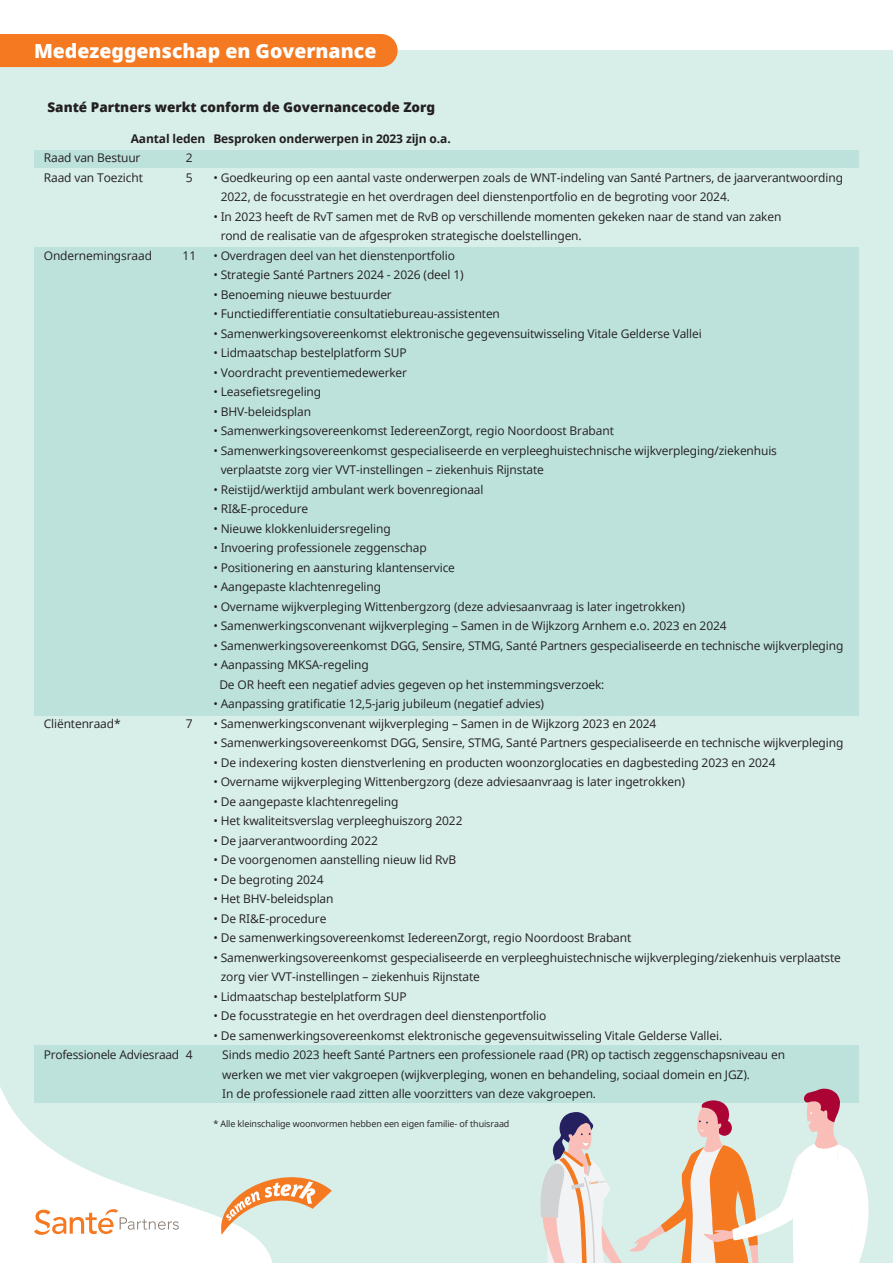
<style>
.page{position:relative;width:893px;height:1263px;background:#fff}
.page>*{position:absolute;margin:0;border:0;box-sizing:border-box;transform-origin:0 0}
.t1{font:800 19.5px "Open Sans";color:#fff}
.t2{font:800 13.5px "Open Sans";color:#231f20}
.t3{font:12px/19.5px "Open Sans";letter-spacing:-.01em;color:#231f20}
.t4{font:700 12px "Open Sans";letter-spacing:-.01em;color:#231f20}
.t5{font:9px "Open Sans";letter-spacing:-.01em;color:#231f20}
</style>
<div class="page">
<div style="left:0;top:51px;width:893px;height:1212px;background:#d7eee9"></div>
<div style="left:34px;top:150px;width:825px;height:17px;background:#bde2dc"></div>
<div style="left:34px;top:247px;width:825px;height:468px;background:#bde2dc"></div>
<div style="left:34px;top:1046px;width:825px;height:57px;background:#bde2dc"></div>
<div style="left:0;top:34px;width:398px;height:33px;background:#f47921"></div>
<svg style="left:0;top:1087px;width:273px;height:176px"></svg>
<svg style="left:34px;top:1207px;width:145px;height:30px;background:#f9e5d8"></svg>
<svg style="left:214px;top:1158px;width:118px;height:77px"></svg>
<svg style="left:540px;top:1088px;width:329px;height:175px"></svg>
<p class="t1" style="left:34px;top:36px;width:344px">Medezeggenschap en Governance</p>
<p class="t2" style="left:48px;top:96px;width:389px">Santé Partners werkt conform de Governancecode Zorg</p>
<p class="t4" style="left:131px;top:130px;width:321px">Aantal leden Besproken onderwerpen in 2023 zijn o.a.</p>
<p class="t3" style="left:44px;top:148px;width:98px">Raad van Bestuur</p>
<p class="t3" style="left:186px;top:148px;width:8px">2</p>
<p class="t3" style="left:44px;top:167px;width:101px">Raad van Toezicht</p>
<p class="t3" style="left:186px;top:167px;width:8px">5</p>
<p class="t3" style="left:221px;top:167px;width:624px;text-indent:-7px">• Goedkeuring op een aantal vaste onderwerpen zoals de WNT-indeling van Santé Partners, de jaarverantwoording<br>2022, de focusstrategie en het overdragen deel dienstenportfolio en de begroting voor 2024.</p>
<p class="t3" style="left:221px;top:206px;width:562px;text-indent:-7px">• In 2023 heeft de RvT samen met de RvB op verschillende momenten gekeken naar de stand van zaken rond de realisatie van de afgesproken strategische doelstellingen.</p>
<p class="t3" style="left:44px;top:245px;width:110px">Ondernemingsraad</p>
<p class="t3" style="left:183px;top:245px;width:15px">11</p>
<p class="t3" style="left:213px;top:245px;width:243px">• Overdragen deel van het dienstenportfolio</p>
<p class="t3" style="left:213px;top:265px;width:252px">• Strategie Santé Partners 2024 - 2026 (deel 1)</p>
<p class="t3" style="left:213px;top:284px;width:180px">• Benoeming nieuwe bestuurder</p>
<p class="t3" style="left:213px;top:304px;width:288px">• Functiedifferentiatie consultatiebureau-assistenten</p>
<p class="t3" style="left:213px;top:323px;width:490px">• Samenwerkingsovereenkomst elektronische gegevensuitwisseling Vitale Gelderse Vallei</p>
<p class="t3" style="left:213px;top:343px;width:195px">• Lidmaatschap bestelplatform SUP</p>
<p class="t3" style="left:213px;top:362px;width:195px">• Voordracht preventiemedewerker</p>
<p class="t3" style="left:213px;top:382px;width:109px">• Leasefietsregeling</p>
<p class="t3" style="left:213px;top:401px;width:99px">• BHV-beleidsplan</p>
<p class="t3" style="left:213px;top:421px;width:402px">• Samenwerkingsovereenkomst IedereenZorgt, regio Noordoost Brabant</p>
<p class="t3" style="left:221px;top:440px;width:558px;text-indent:-7px">• Samenwerkingsovereenkomst gespecialiseerde en verpleeghuistechnische wijkverpleging/ziekenhuis verplaatste zorg vier VVT-instellingen – ziekenhuis Rijnstate</p>
<p class="t3" style="left:213px;top:479px;width:272px">• Reistijd/werktijd ambulant werk bovenregionaal</p>
<p class="t3" style="left:213px;top:499px;width:96px">• RI&amp;E-procedure</p>
<p class="t3" style="left:213px;top:518px;width:179px">• Nieuwe klokkenluidersregeling</p>
<p class="t3" style="left:213px;top:538px;width:215px">• Invoering professionele zeggenschap</p>
<p class="t3" style="left:213px;top:557px;width:243px">• Positionering en aansturing klantenservice</p>
<p class="t3" style="left:213px;top:577px;width:169px">• Aangepaste klachtenregeling</p>
<p class="t3" style="left:213px;top:596px;width:473px">• Overname wijkverpleging Wittenbergzorg (deze adviesaanvraag is later ingetrokken)</p>
<p class="t3" style="left:213px;top:616px;width:515px">• Samenwerkingsconvenant wijkverpleging – Samen in de Wijkzorg Arnhem e.o. 2023 en 2024</p>
<p class="t3" style="left:213px;top:635px;width:632px">• Samenwerkingsovereenkomst DGG, Sensire, STMG, Santé Partners gespecialiseerde en technische wijkverpleging</p>
<p class="t3" style="left:219px;top:655px;width:387px;text-indent:-6px">• Aanpassing MKSA-regeling<br>De OR heeft een negatief advies gegeven op het instemmingsverzoek:</p>
<p class="t3" style="left:213px;top:694px;width:332px">• Aanpassing gratificatie 12,5-jarig jubileum (negatief advies)</p>
<p class="t3" style="left:44px;top:713px;width:78px">Cliëntenraad*</p>
<p class="t3" style="left:186px;top:713px;width:8px">7</p>
<p class="t3" style="left:213px;top:713px;width:445px">• Samenwerkingsconvenant wijkverpleging – Samen in de Wijkzorg 2023 en 2024</p>
<p class="t3" style="left:213px;top:733px;width:632px">• Samenwerkingsovereenkomst DGG, Sensire, STMG, Santé Partners gespecialiseerde en technische wijkverpleging</p>
<p class="t3" style="left:213px;top:752px;width:564px">• De indexering kosten dienstverlening en producten woonzorglocaties en dagbesteding 2023 en 2024</p>
<p class="t3" style="left:213px;top:772px;width:473px">• Overname wijkverpleging Wittenbergzorg (deze adviesaanvraag is later ingetrokken)</p>
<p class="t3" style="left:213px;top:791px;width:187px">• De aangepaste klachtenregeling</p>
<p class="t3" style="left:213px;top:811px;width:251px">• Het kwaliteitsverslag verpleeghuiszorg 2022</p>
<p class="t3" style="left:213px;top:830px;width:166px">• De jaarverantwoording 2022</p>
<p class="t3" style="left:213px;top:850px;width:244px">• De voorgenomen aanstelling nieuw lid RvB</p>
<p class="t3" style="left:213px;top:869px;width:112px">• De begroting 2024</p>
<p class="t3" style="left:213px;top:889px;width:122px">• Het BHV-beleidsplan</p>
<p class="t3" style="left:213px;top:908px;width:115px">• De RI&amp;E-procedure</p>
<p class="t3" style="left:213px;top:928px;width:419px">• De samenwerkingsovereenkomst IedereenZorgt, regio Noordoost Brabant</p>
<p class="t3" style="left:221px;top:947px;width:622px;text-indent:-7px">• Samenwerkingsovereenkomst gespecialiseerde en verpleeghuistechnische wijkverpleging/ziekenhuis verplaatste zorg vier VVT-instellingen – ziekenhuis Rijnstate</p>
<p class="t3" style="left:213px;top:986px;width:195px">• Lidmaatschap bestelplatform SUP</p>
<p class="t3" style="left:213px;top:1006px;width:334px">• De focusstrategie en het overdragen deel dienstenportfolio</p>
<p class="t3" style="left:213px;top:1025px;width:510px">• De samenwerkingsovereenkomst elektronische gegevensuitwisseling Vitale Gelderse Vallei.</p>
<p class="t3" style="left:44px;top:1045px;width:150px">Professionele Adviesraad 4</p>
<p class="t3" style="left:222px;top:1045px;width:564px">Sinds medio 2023 heeft Santé Partners een professionele raad (PR) op tactisch zeggenschapsniveau en werken we met vier vakgroepen (wijkverpleging, wonen en behandeling, sociaal domein en JGZ).<br>In de professionele raad zitten alle voorzitters van deze vakgroepen.</p>
<p class="t5" style="left:213px;top:1117px;width:298px">* Alle kleinschalige woonvormen hebben een eigen familie- of thuisraad</p>
</div>
